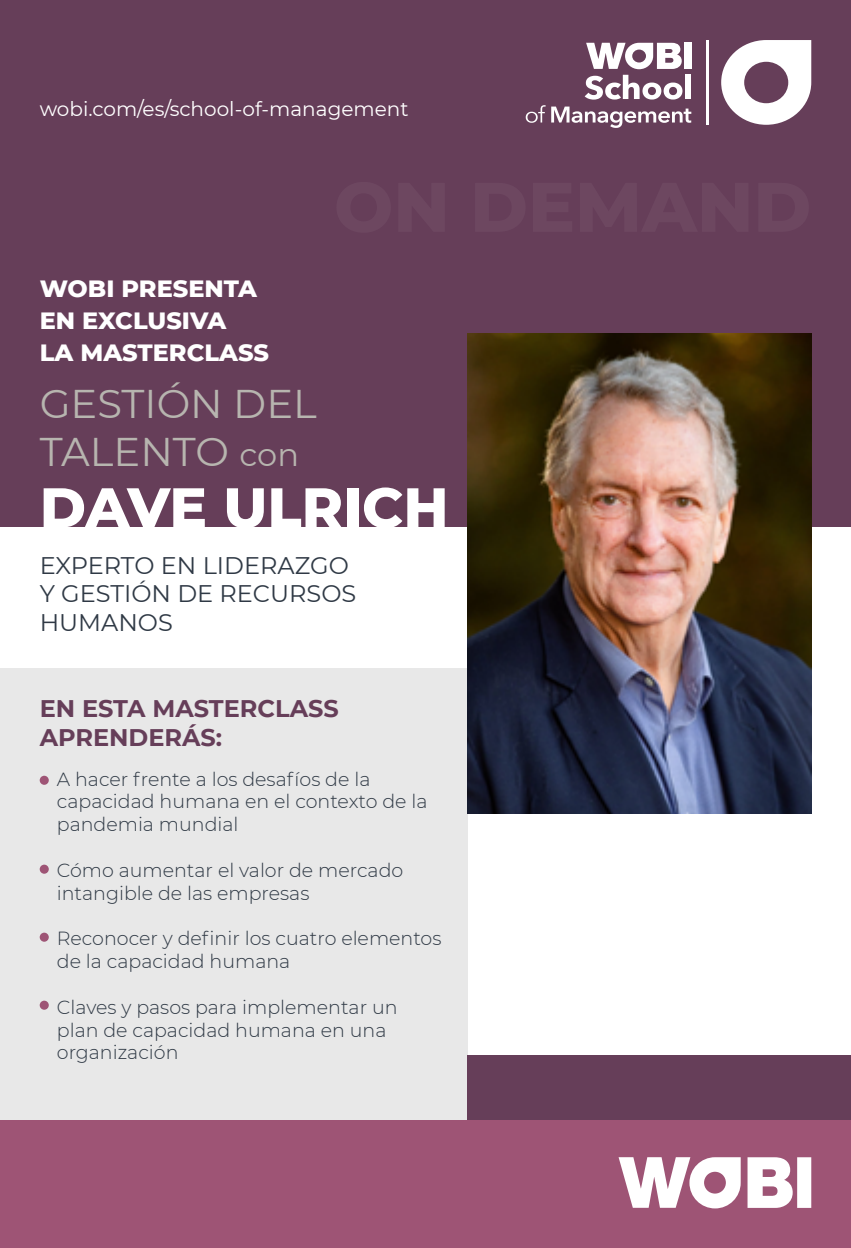
<style>
.page{position:relative;width:851px;height:1248px;background:#fff}
.page>*{position:absolute;margin:0;border:0;box-sizing:border-box;transform-origin:0 0}
.t1{font:800 56px "Montserrat";color:#fff}
.t2{font:40px/48px "Montserrat";color:#b7b5af}
.t3{font:24px/28.8px "Montserrat";color:#2f3945}
.t4{font:800 24px/32px "Montserrat";color:#fff}
.t5{font:700 24px/28.8px "Montserrat";color:#663e59}
.t6{font:20px "Montserrat";color:#fff}
.t7{font:300 19px/22.8px "Montserrat";color:#2f3945}
.s1{font-size:32px}
</style>
<div class="page">
<div style="left:0;top:0;width:850px;height:526px;background:#663e59"></div>
<div style="left:0;top:668px;width:467px;height:452px;background:#e8e8e8"></div>
<div style="left:467px;top:1054px;width:383px;height:74px;background:#663e59"></div>
<div style="left:0;top:1120px;width:850px;height:127px;background:#9e5475"></div>
<div style="left:40px;top:775px;width:9px;height:9px;background:#9e5475;border-radius:50%"></div>
<div style="left:40px;top:864px;width:9px;height:9px;background:#9e5475;border-radius:50%"></div>
<div style="left:40px;top:932px;width:9px;height:9px;background:#9e5475;border-radius:50%"></div>
<div style="left:40px;top:1000px;width:9px;height:9px;background:#9e5475;border-radius:50%"></div>
<svg style="left:618px;top:1157px;width:193px;height:51px"></svg>
<img style="left:467px;top:333px;width:344px;height:480px">
<div style="left:684px;top:43px;width:7px;height:26px;background:#fff"></div>
<svg style="left:586px;top:43px;width:95px;height:26px"></svg>
<hr style="left:706px;top:40px;width:2px;height:85px;background:#fff">
<svg style="left:721px;top:40px;width:90px;height:85px"></svg>
<svg style="left:584px;top:75px;width:98px;height:25px"></svg>
<div style="left:685px;top:75px;width:6px;height:24px;background:#fff"></div>
<svg style="left:525px;top:105px;width:20px;height:18px"></svg>
<svg style="left:551px;top:107px;width:140px;height:21px"></svg>
<p class="t6" style="left:40px;top:96px;width:370px">wobi.com/es/school-of-management</p>
<p class="t4" style="left:40px;top:271px;width:231px">WOBI PRESENTA<br>EN EXCLUSIVA<br>LA MASTERCLASS</p>
<h2 class="t2" style="left:40px;top:378px;width:278px">GESTIÓN DEL<br>TALENTO <span class="s1">con</span></h2>
<h1 class="t1" style="left:40px;top:466px;width:410px">DAVE ULRICH</h1>
<p class="t3" style="left:40px;top:549px;width:318px">EXPERTO EN LIDERAZGO<br>Y GESTIÓN DE RECURSOS<br>HUMANOS</p>
<p class="t5" style="left:40px;top:692px;width:300px">EN ESTA MASTERCLASS<br>APRENDERÁS:</p>
<p class="t7" style="left:57px;top:766px;width:372px">A hacer frente a los desafíos de la capacidad humana en el contexto de la pandemia mundial</p>
<p class="t7" style="left:57px;top:858px;width:348px">Cómo aumentar el valor de mercado intangible de las empresas</p>
<p class="t7" style="left:57px;top:926px;width:386px">Reconocer y definir los cuatro elementos de la capacidad humana</p>
<p class="t7" style="left:57px;top:994px;width:342px">Claves y pasos para implementar un plan de capacidad humana en una organización</p>
</div>
